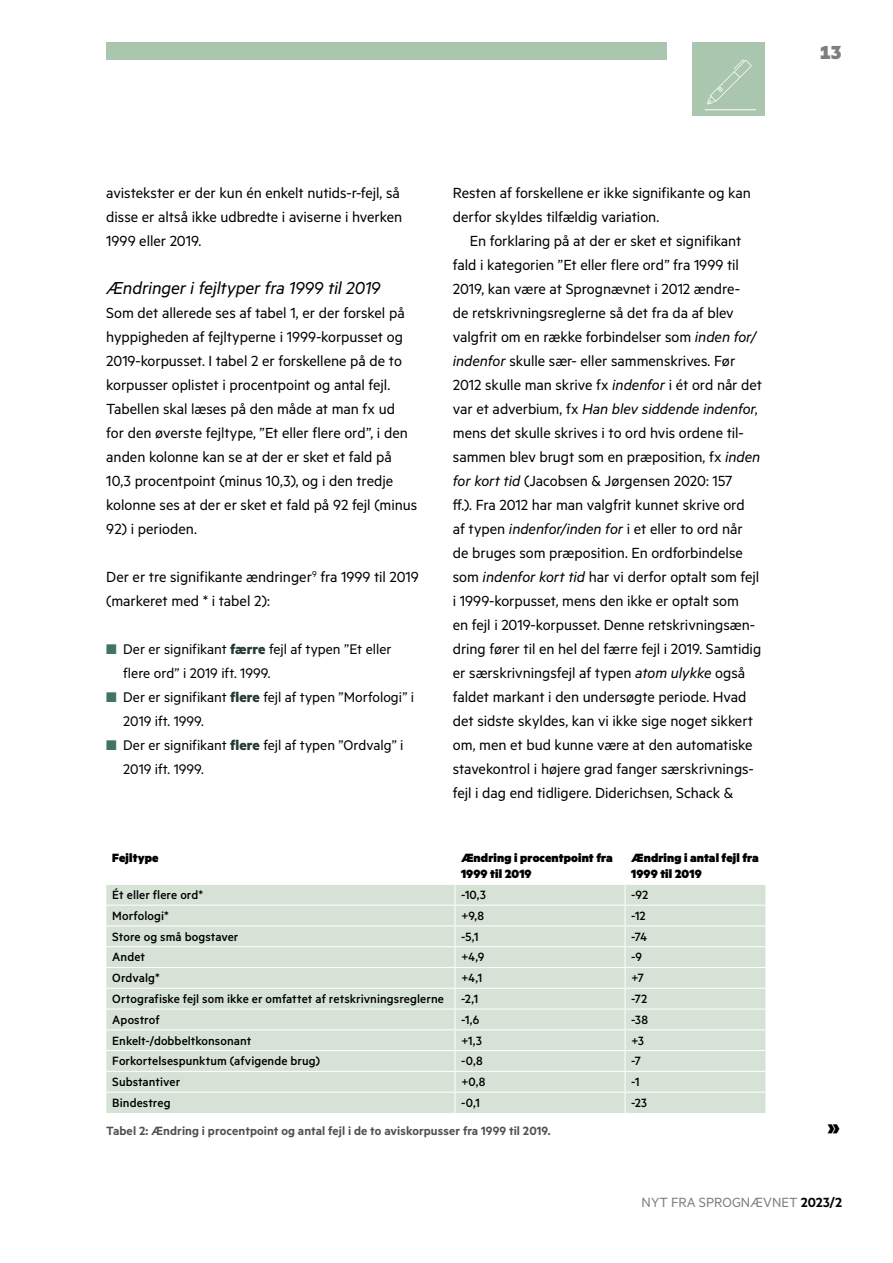
<style>
.page{position:relative;width:893px;height:1263px;background:#fff}
.page>*{position:absolute;margin:0;border:0;box-sizing:border-box;transform-origin:0 0}
.t1{font:900 27px "Metric";color:#000}
.t2{font:900 21.3px "Metric";color:#7e7e7f}
.t3{font:italic 19.5px "Metric";letter-spacing:-.01em;color:#000}
.t4{font:16.5px/24px "Metric";letter-spacing:-.005em;color:#000}
.t5{font:15.75px/24px "Metric";color:#000}
.t6{font:15px "Metric";color:#7e7e7f}
.t7{font:500 13.5px "Metric";letter-spacing:.005em;color:#000}
.t8{font:900 13.5px/16.5px "Metric";letter-spacing:.01em;color:#000}
.t9{font:600 13.5px "Metric";letter-spacing:.005em;color:#515151}
.s1{color:#41755d}
.s2{font-weight:700;color:#253c32}
.s3{font-style:italic}
.s4{font-weight:600;color:#000}
</style>
<div class="page">
<div style="left:106px;top:43px;width:561px;height:17px;background:#abc6af"></div>
<div style="left:692px;top:43px;width:73px;height:73px;background:#abc6af"></div>
<svg style="left:707px;top:59px;width:45px;height:45px"></svg>
<hr style="left:705px;top:109px;width:51px;height:1px;background:#fff">
<svg style="left:106px;top:885px;width:659px;height:228px;background:#d8e3d8"></svg>
<p class="t4" style="left:106px;top:180px;width:297px">avistekster er der kun én enkelt nutids-r-fejl, så disse er altså ikke udbredte i aviserne i hverken<br>1999 eller 2019.</p>
<p class="t3" style="left:106px;top:277px;width:276px">Ændringer i fejltyper fra 1999 til 2019</p>
<p class="t4" style="left:106px;top:300px;width:312px">Som det allerede ses af tabel 1, er der forskel på hyppigheden af fejltyperne i 1999-korpusset og 2019-korpusset. I tabel 2 er forskellene på de to korpusser oplistet i procentpoint og antal fejl.<br>Tabellen skal læses på den måde at man fx ud<br>for den øverste fejltype, ”Et eller flere ord”, i den anden kolonne kan se at der er sket et fald på 10,3 procentpoint (minus 10,3), og i den tredje kolonne ses at der er sket et fald på 92 fejl (minus</p>
<p class="t4" style="left:106px;top:516px;width:92px">92) i perioden.</p>
<p class="t4" style="left:106px;top:564px;width:314px">Der er tre signifikante ændringer<sup>9</sup> fra 1999 til 2019 (markeret med * i tabel 2):</p>
<p class="t5" style="left:123px;top:637px;width:270px;text-indent:-17px"><span class="s1">■</span> Der er signifikant <span class="s2">færre</span> fejl af typen ”Et eller flere ord” i 2019 ift. 1999.</p>
<p class="t5" style="left:123px;top:685px;width:292px;text-indent:-17px"><span class="s1">■</span> Der er signifikant <span class="s2">flere</span> fejl af typen ”Morfologi” i<br>2019 ift. 1999.</p>
<p class="t5" style="left:123px;top:733px;width:282px;text-indent:-17px"><span class="s1">■</span> Der er signifikant <span class="s2">flere</span> fejl af typen ”Ordvalg” i<br>2019 ift. 1999.</p>
<p class="t4" style="left:453px;top:180px;width:299px">Resten af forskellene er ikke signifikante og kan derfor skyldes tilfældig variation.</p>
<p class="t4" style="left:453px;top:228px;width:311px;text-indent:17px">En forklaring på at der er sket et signifikant fald i kategorien ”Et eller flere ord” fra 1999 til 2019, kan være at Sprognævnet i 2012 ændre-<br>de retskrivningsreglerne så det fra da af blev valgfrit om en række forbindelser som <span class="s3">inden for/ indenfor</span> skulle sær- eller sammenskrives. Før 2012 skulle man skrive fx <span class="s3">indenfor</span> i ét ord når det var et adverbium, fx <span class="s3">Han blev siddende indenfor</span>, mens det skulle skrives i to ord hvis ordene til&shy;sammen blev brugt som en præposition, fx <span class="s3">inden for kort tid</span> (Jacobsen &amp; Jørgensen 2020: 157<br>ff.). Fra 2012 har man valgfrit kunnet skrive ord<br>af typen <span class="s3">indenfor/inden for</span> i et eller to ord når de bruges som præposition. En ordforbindelse som <span class="s3">indenfor kort tid</span> har vi derfor optalt som fejl i 1999-korpusset, mens den ikke er optalt som<br>en fejl i 2019-korpusset. Denne retskrivningsæn&shy;dring fører til en hel del færre fejl i 2019. Samtidig er særskrivningsfejl af typen <span class="s3">atom ulykke</span> også faldet markant i den undersøgte periode. Hvad det sidste skyldes, kan vi ikke sige noget sikkert om, men et bud kunne være at den automatiske stavekontrol i højere grad fanger særskrivnings&shy;fejl i dag end tidligere. Diderichsen, Schack &amp;</p>
<p class="t8" style="left:112px;top:849px;width:48px">Fejltype</p>
<p class="t8" style="left:461px;top:849px;width:153px">Ændring i procentpoint fra<br>1999 til 2019</p>
<p class="t8" style="left:631px;top:849px;width:129px">Ændring i antal fejl fra<br>1999 til 2019</p>
<p class="t7" style="left:112px;top:887px;width:92px">Ét eller flere ord*</p>
<p class="t7" style="left:461px;top:887px;width:27px">-10,3</p>
<p class="t7" style="left:631px;top:887px;width:19px">-92</p>
<p class="t7" style="left:112px;top:908px;width:58px">Morfologi*</p>
<p class="t7" style="left:461px;top:908px;width:25px">+9,8</p>
<p class="t7" style="left:631px;top:908px;width:16px">-12</p>
<p class="t7" style="left:112px;top:929px;width:128px">Store og små bogstaver</p>
<p class="t7" style="left:461px;top:929px;width:19px">-5,1</p>
<p class="t7" style="left:631px;top:929px;width:18px">-74</p>
<p class="t7" style="left:112px;top:949px;width:34px">Andet</p>
<p class="t7" style="left:461px;top:949px;width:25px">+4,9</p>
<p class="t7" style="left:631px;top:949px;width:12px">-9</p>
<p class="t7" style="left:112px;top:970px;width:49px">Ordvalg*</p>
<p class="t7" style="left:461px;top:970px;width:23px">+4,1</p>
<p class="t7" style="left:631px;top:970px;width:14px">+7</p>
<p class="t7" style="left:112px;top:991px;width:333px">Ortografiske fejl som ikke er omfattet af retskrivningsreglerne</p>
<p class="t7" style="left:461px;top:991px;width:19px">-2,1</p>
<p class="t7" style="left:631px;top:991px;width:18px">-72</p>
<p class="t7" style="left:112px;top:1012px;width:49px">Apostrof</p>
<p class="t7" style="left:461px;top:1012px;width:20px">-1,6</p>
<p class="t7" style="left:631px;top:1012px;width:18px">-38</p>
<p class="t7" style="left:112px;top:1032px;width:141px">Enkelt-/dobbeltkonsonant</p>
<p class="t7" style="left:461px;top:1032px;width:23px">+1,3</p>
<p class="t7" style="left:631px;top:1032px;width:14px">+3</p>
<p class="t7" style="left:112px;top:1053px;width:209px">Forkortelsespunktum (afvigende brug)</p>
<p class="t7" style="left:461px;top:1053px;width:23px">-0,8</p>
<p class="t7" style="left:631px;top:1053px;width:11px">-7</p>
<p class="t7" style="left:112px;top:1074px;width:69px">Substantiver</p>
<p class="t7" style="left:461px;top:1074px;width:26px">+0,8</p>
<p class="t7" style="left:631px;top:1074px;width:10px">-1</p>
<p class="t7" style="left:112px;top:1095px;width:60px">Bindestreg</p>
<p class="t7" style="left:461px;top:1095px;width:20px">-0,1</p>
<p class="t7" style="left:631px;top:1095px;width:18px">-23</p>
<p class="t9" style="left:106px;top:1123px;width:446px">Tabel 2: Ændring i procentpoint og antal fejl i de to aviskorpusser fra 1999 til 2019.</p>
<p class="t2" style="left:820px;top:39px;width:24px">13</p>
<h1 class="t1" style="left:827px;top:1112px;width:15px">»</h1>
<p class="t6" style="left:642px;top:1193px;width:202px">NYT FRA SPROGNÆVNET <span class="s4">2023/2</span></p>
</div>
